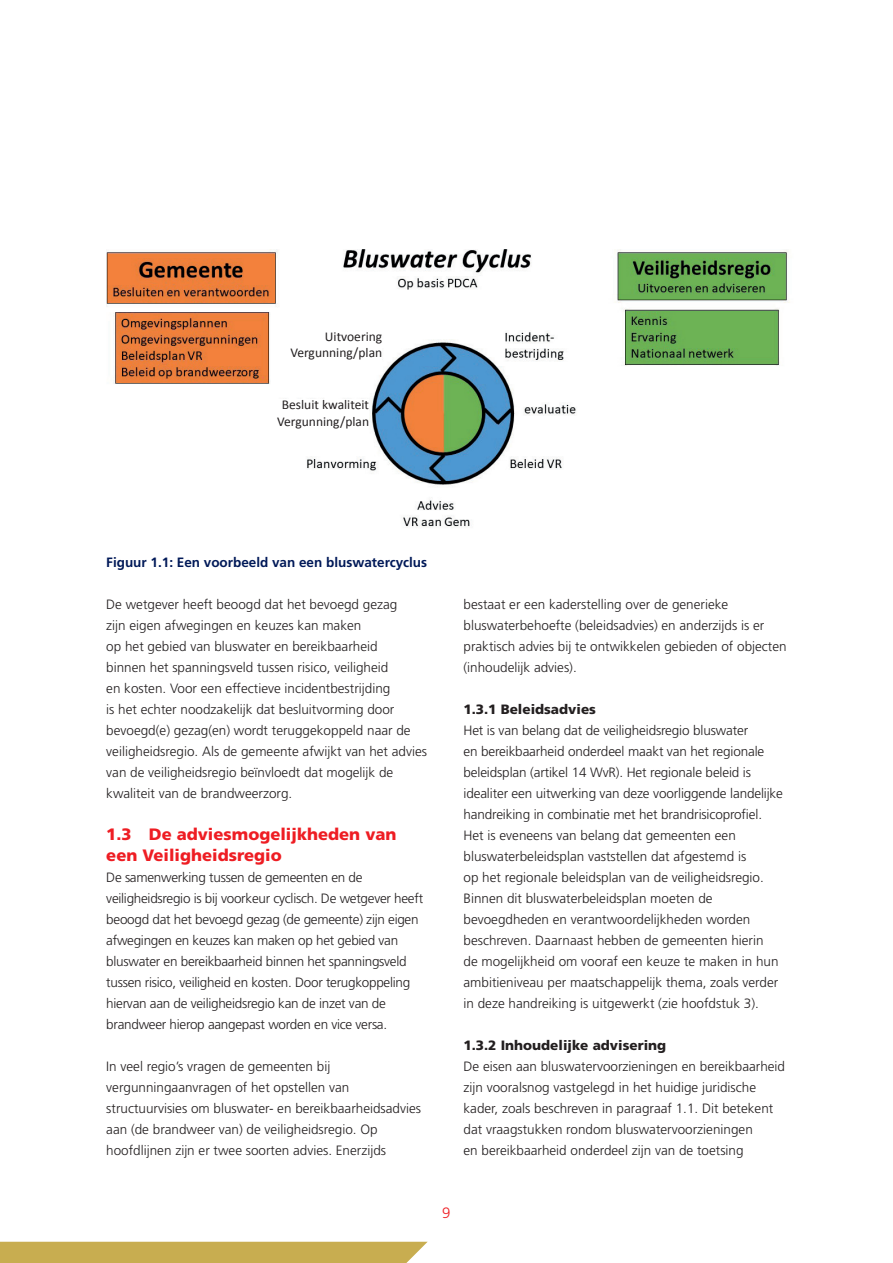
<style>
.page{position:relative;width:893px;height:1263px;background:#fff}
.page>*{position:absolute;margin:0;border:0;box-sizing:border-box;transform-origin:0 0}
.t1{font:900 16.5px/21px "Frutiger LT Std";color:#ee1d23}
.t2{font:300 15px "Frutiger LT Std";color:#ee1d23}
.t3{font:300 13.5px/21px "Frutiger LT Std";color:#231f20}
.t4{font:300 13.5px/21px "Frutiger LT Std";letter-spacing:-.02em;color:#231f20}
.t5{font:13.5px/16.5px "Calibri";color:#231f20;text-align:right}
.t6{font:900 13.5px "Frutiger LT Std";color:#231f20}
.t7{font:700 13.5px "Frutiger LT Std";color:#011958}
</style>
<div class="page">
<div style="left:0;top:1242px;width:428px;height:21px;background:#c8ad50"></div>
<img style="left:106px;top:249px;width:684px;height:279px">
<div style="left:284px;top:330px;width:98px;height:41px;background:#fff"></div>
<div style="left:270px;top:399px;width:99px;height:41px;background:#fff"></div>
<p class="t5" style="left:290px;top:328px;width:93px">Uitvoering<br>Vergunning/plan</p>
<p class="t5" style="left:277px;top:396px;width:93px;text-align:center">Besluit kwaliteit<br>Vergunning/plan</p>
<p class="t7" style="left:106px;top:554px;width:322px">Figuur 1.1: Een voorbeeld van een bluswatercyclus</p>
<p class="t3" style="left:106px;top:594px;width:322px">De wetgever heeft beoogd dat het bevoegd gezag<br>zijn eigen afwegingen en keuzes kan maken<br>op het gebied van bluswater en bereikbaarheid<br>binnen het spanningsveld tussen risico, veiligheid<br>en kosten. Voor een effectieve incidentbestrijding<br>is het echter noodzakelijk dat besluitvorming door bevoegd(e) gezag(en) wordt teruggekoppeld naar de veiligheidsregio. Als de gemeente afwijkt van het advies van de veiligheidsregio beïnvloedt dat mogelijk de kwaliteit van de brandweerzorg.</p>
<p class="t1" style="left:106px;top:824px;width:292px">1.3 De adviesmogelijkheden van een Veiligheidsregio</p>
<p class="t4" style="left:106px;top:867px;width:318px">De samenwerking tussen de gemeenten en de veiligheidsregio is bij voorkeur cyclisch. De wetgever heeft beoogd dat het bevoegd gezag (de gemeente) zijn eigen afwegingen en keuzes kan maken op het gebied van bluswater en bereikbaarheid binnen het spanningsveld tussen risico, veiligheid en kosten. Door terugkoppeling hiervan aan de veiligheidsregio kan de inzet van de brandweer hierop aangepast worden en vice versa.</p>
<p class="t3" style="left:106px;top:1056px;width:316px">In veel regio’s vragen de gemeenten bij vergunningaanvragen of het opstellen van structuurvisies om bluswater- en bereikbaarheidsadvies aan (de brandweer van) de veiligheidsregio. Op hoofdlijnen zijn er twee soorten advies. Enerzijds</p>
<p class="t3" style="left:463px;top:594px;width:325px">bestaat er een kaderstelling over de generieke bluswaterbehoefte (beleidsadvies) en anderzijds is er praktisch advies bij te ontwikkelen gebieden of objecten (inhoudelijk advies).</p>
<p class="t6" style="left:463px;top:701px;width:134px">1.3.1 Beleidsadvies</p>
<p class="t3" style="left:463px;top:720px;width:321px">Het is van belang dat de veiligheidsregio bluswater<br>en bereikbaarheid onderdeel maakt van het regionale beleidsplan (artikel 14 WvR). Het regionale beleid is idealiter een uitwerking van deze voorliggende landelijke handreiking in combinatie met het brandrisicoprofiel.<br>Het is eveneens van belang dat gemeenten een bluswaterbeleidsplan vaststellen dat afgestemd is<br>op het regionale beleidsplan van de veiligheidsregio.<br>Binnen dit bluswaterbeleidsplan moeten de bevoegdheden en verantwoordelijkheden worden beschreven. Daarnaast hebben de gemeenten hierin<br>de mogelijkheid om vooraf een keuze te maken in hun ambitieniveau per maatschappelijk thema, zoals verder in deze handreiking is uitgewerkt (zie hoofdstuk 3).</p>
<p class="t6" style="left:463px;top:1037px;width:204px">1.3.2 Inhoudelijke advisering</p>
<p class="t3" style="left:463px;top:1056px;width:323px">De eisen aan bluswatervoorzieningen en bereikbaarheid zijn vooralsnog vastgelegd in het huidige juridische kader, zoals beschreven in paragraaf 1.1. Dit betekent dat vraagstukken rondom bluswatervoorzieningen<br>en bereikbaarheid onderdeel zijn van de toetsing</p>
<p class="t2" style="left:442px;top:1204px;width:10px">9</p>
</div>
